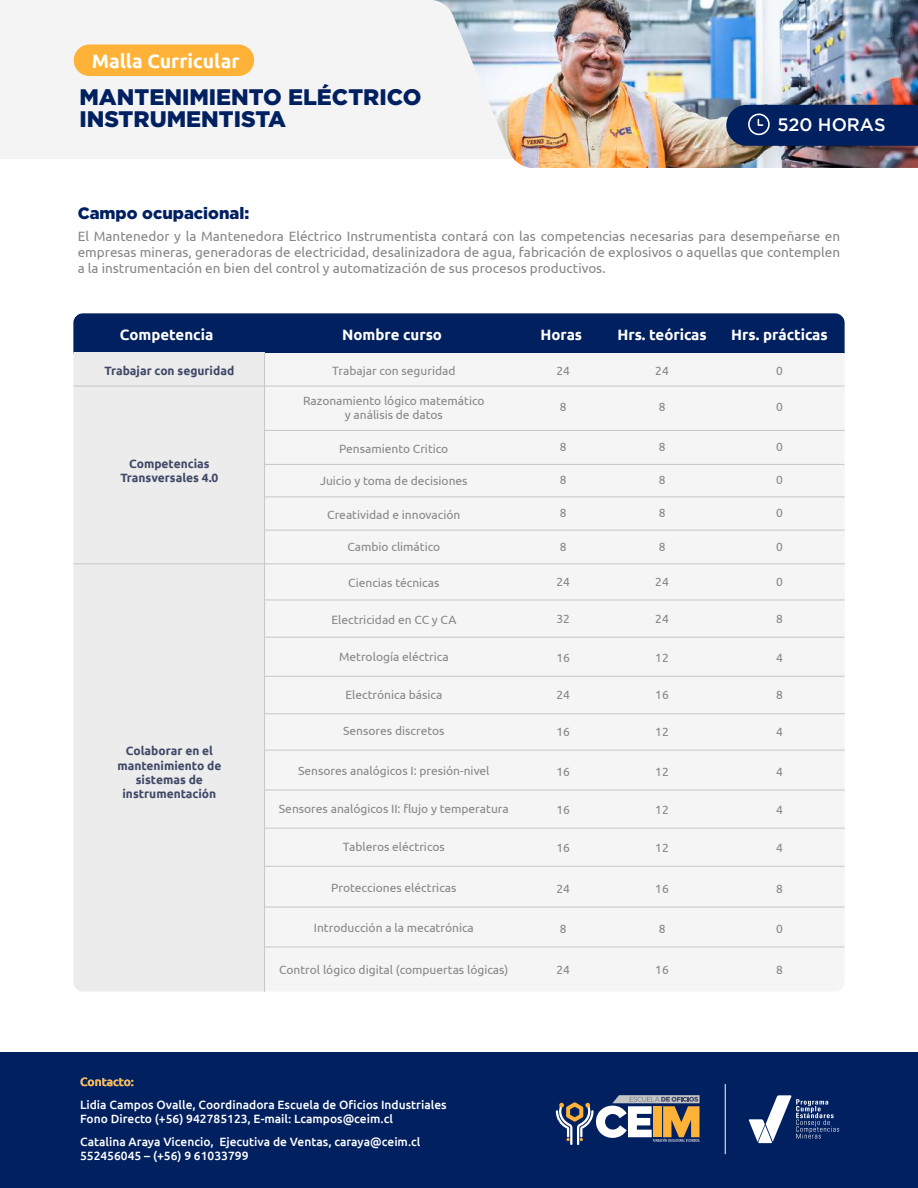
<style>
.page{position:relative;width:918px;height:1188px;background:#fff}
.page>*{position:absolute;margin:0;border:0;box-sizing:border-box;transform-origin:0 0}
.t1{font:900 22.5px/22.5px "Gotham";color:#002060}
.t2{font:700 19.35px "Ubuntu";color:#fff}
.t3{font:500 18px "Gotham";color:#fff}
.t4{font:900 16.5px "Gotham";color:#002060}
.t5{font:700 15px "Ubuntu";color:#fff}
.t6{font:13.5px/16.2px "Ubuntu";color:#868686;text-align:justify}
.t7{font:12px/14.4px "Ubuntu";color:#868686;text-align:center}
.t8{font:500 12px/22.6px "Ubuntu";color:#fff}
.t9{font:700 12px/14.4px "Ubuntu";color:#3f4967;text-align:center}
</style>
<div class="page">
<div style="left:0;top:0;width:874px;height:158px;background:#f4f4f4"></div>
<img style="left:433px;top:0;width:485px;height:168px">
<div style="left:74px;top:45px;width:180px;height:31px;background:#ffb238;border-radius:16px"></div>
<svg style="left:726px;top:105px;width:192px;height:41px;background:#072663"></svg>
<div style="left:0;top:1053px;width:918px;height:135px;background:#002060"></div>
<svg style="left:556px;top:1095px;width:144px;height:50px"></svg>
<svg style="left:749px;top:1095px;width:90px;height:49px"></svg>
<hr style="left:725px;top:1084px;width:1px;height:70px;background:#fff">
<div style="left:73px;top:313px;width:772px;height:41px;background:#002060"></div>
<div style="left:73px;top:353px;width:191px;height:639px;background:#edecec"></div>
<div style="left:265px;top:353px;width:580px;height:638px;background:#f5f5f5"></div>
<hr style="left:73px;top:386px;width:772px;height:1px;background:#c6c6c5">
<hr style="left:264px;top:464px;width:581px;height:1px;background:#c6c6c5">
<hr style="left:264px;top:430px;width:581px;height:1px;background:#c6c6c5">
<hr style="left:264px;top:530px;width:581px;height:1px;background:#c6c6c5">
<hr style="left:264px;top:497px;width:581px;height:1px;background:#c6c6c5">
<hr style="left:264px;top:600px;width:581px;height:1px;background:#c6c6c5">
<hr style="left:264px;top:637px;width:581px;height:1px;background:#c6c6c5">
<hr style="left:264px;top:676px;width:581px;height:1px;background:#c6c6c5">
<hr style="left:264px;top:713px;width:581px;height:1px;background:#c6c6c5">
<hr style="left:264px;top:750px;width:581px;height:1px;background:#c6c6c5">
<hr style="left:264px;top:790px;width:581px;height:1px;background:#c6c6c5">
<hr style="left:264px;top:828px;width:581px;height:1px;background:#c6c6c5">
<hr style="left:264px;top:866px;width:581px;height:1px;background:#c6c6c5">
<hr style="left:264px;top:907px;width:581px;height:1px;background:#c6c6c5">
<hr style="left:264px;top:947px;width:581px;height:1px;background:#c6c6c5">
<hr style="left:264px;top:353px;width:1px;height:639px;background:#c6c6c5">
<hr style="left:73px;top:564px;width:772px;height:1px;background:#c6c6c5">
<h2 class="t2" style="left:92px;top:49px;width:149px">Malla Curricular</h2>
<h1 class="t1" style="left:79px;top:85px;width:343px">MANTENIMIENTO ELÉCTRICO<br>INSTRUMENTISTA</h1>
<h3 class="t3" style="left:778px;top:115px;width:110px">520 HORAS</h3>
<h3 class="t4" style="left:78px;top:203px;width:173px">Campo ocupacional:</h3>
<p class="t6" style="left:78px;top:227px;width:764px">El Mantenedor y la Mantenedora Eléctrico Instrumentista contará con las competencias necesarias para desempeñarse en empresas mineras, generadoras de electricidad, desalinizadora de agua, fabricación de explosivos o aquellas que contemplen a la instrumentación en bien del control y automatización de sus procesos productivos.</p>
<p class="t5" style="left:120px;top:325px;width:95px">Competencia</p>
<p class="t5" style="left:342px;top:325px;width:102px">Nombre curso</p>
<p class="t5" style="left:540px;top:325px;width:43px">Horas</p>
<p class="t5" style="left:617px;top:325px;width:91px">Hrs. teóricas</p>
<p class="t5" style="left:731px;top:325px;width:98px">Hrs. prácticas</p>
<p class="t9" style="left:105px;top:363px;width:131px">Trabajar con seguridad</p>
<p class="t7" style="left:332px;top:363px;width:125px">Trabajar con seguridad</p>
<p class="t7" style="left:556px;top:363px;width:15px">24</p>
<p class="t7" style="left:655px;top:363px;width:15px">24</p>
<p class="t7" style="left:776px;top:363px;width:8px">0</p>
<p class="t7" style="left:560px;top:400px;width:8px">8</p>
<p class="t7" style="left:659px;top:400px;width:8px">8</p>
<p class="t7" style="left:776px;top:400px;width:8px">0</p>
<p class="t7" style="left:560px;top:440px;width:8px">8</p>
<p class="t7" style="left:659px;top:440px;width:8px">8</p>
<p class="t7" style="left:776px;top:440px;width:8px">0</p>
<p class="t7" style="left:560px;top:472px;width:8px">8</p>
<p class="t7" style="left:659px;top:472px;width:8px">8</p>
<p class="t7" style="left:776px;top:472px;width:8px">0</p>
<p class="t7" style="left:560px;top:506px;width:8px">8</p>
<p class="t7" style="left:659px;top:506px;width:8px">8</p>
<p class="t7" style="left:776px;top:506px;width:8px">0</p>
<p class="t7" style="left:560px;top:539px;width:8px">8</p>
<p class="t7" style="left:659px;top:539px;width:8px">8</p>
<p class="t7" style="left:776px;top:539px;width:8px">0</p>
<p class="t7" style="left:303px;top:393px;width:183px">Razonamiento lógico matemático y análisis de datos</p>
<p class="t7" style="left:339px;top:441px;width:111px">Pensamiento Critico</p>
<p class="t9" style="left:120px;top:456px;width:100px">Competencias<br>Transversales 4.0</p>
<p class="t7" style="left:320px;top:474px;width:149px">Juicio y toma de decisiones</p>
<p class="t7" style="left:327px;top:507px;width:135px">Creatividad e innovación</p>
<p class="t7" style="left:347px;top:539px;width:94px">Cambio climático</p>
<p class="t9" style="left:117px;top:744px;width:106px">Colaborar en el mantenimiento de sistemas de instrumentación</p>
<p class="t7" style="left:348px;top:575px;width:93px">Ciencias técnicas</p>
<p class="t7" style="left:556px;top:574px;width:15px">24</p>
<p class="t7" style="left:655px;top:574px;width:15px">24</p>
<p class="t7" style="left:776px;top:574px;width:8px">0</p>
<p class="t7" style="left:331px;top:612px;width:126px">Electricidad en CC y CA</p>
<p class="t7" style="left:556px;top:611px;width:15px">32</p>
<p class="t7" style="left:655px;top:611px;width:15px">24</p>
<p class="t7" style="left:776px;top:611px;width:8px">8</p>
<p class="t7" style="left:339px;top:649px;width:111px">Metrología eléctrica</p>
<p class="t7" style="left:556px;top:650px;width:15px">16</p>
<p class="t7" style="left:655px;top:650px;width:15px">12</p>
<p class="t7" style="left:776px;top:650px;width:8px">4</p>
<p class="t7" style="left:345px;top:687px;width:99px">Electrónica básica</p>
<p class="t7" style="left:556px;top:688px;width:15px">24</p>
<p class="t7" style="left:655px;top:688px;width:15px">16</p>
<p class="t7" style="left:776px;top:688px;width:8px">8</p>
<p class="t7" style="left:343px;top:723px;width:103px">Sensores discretos</p>
<p class="t7" style="left:556px;top:724px;width:15px">16</p>
<p class="t7" style="left:655px;top:724px;width:15px">12</p>
<p class="t7" style="left:776px;top:724px;width:8px">4</p>
<p class="t7" style="left:298px;top:763px;width:193px">Sensores analógicos I: presión-nivel</p>
<p class="t7" style="left:556px;top:764px;width:15px">16</p>
<p class="t7" style="left:655px;top:764px;width:15px">12</p>
<p class="t7" style="left:776px;top:764px;width:8px">4</p>
<p class="t7" style="left:279px;top:801px;width:231px">Sensores analógicos II: flujo y temperatura</p>
<p class="t7" style="left:556px;top:802px;width:15px">16</p>
<p class="t7" style="left:655px;top:802px;width:15px">12</p>
<p class="t7" style="left:776px;top:802px;width:8px">4</p>
<p class="t7" style="left:343px;top:840px;width:104px">Tableros eléctricos</p>
<p class="t7" style="left:556px;top:840px;width:15px">16</p>
<p class="t7" style="left:655px;top:840px;width:15px">12</p>
<p class="t7" style="left:776px;top:840px;width:8px">4</p>
<p class="t7" style="left:331px;top:880px;width:127px">Protecciones eléctricas</p>
<p class="t7" style="left:556px;top:881px;width:15px">24</p>
<p class="t7" style="left:655px;top:881px;width:15px">16</p>
<p class="t7" style="left:776px;top:881px;width:8px">8</p>
<p class="t7" style="left:314px;top:920px;width:162px">Introducción a la mecatrónica</p>
<p class="t7" style="left:560px;top:921px;width:8px">8</p>
<p class="t7" style="left:659px;top:921px;width:8px">8</p>
<p class="t7" style="left:776px;top:921px;width:8px">0</p>
<p class="t7" style="left:279px;top:962px;width:231px">Control lógico digital (compuertas lógicas)</p>
<p class="t7" style="left:556px;top:963px;width:15px">24</p>
<p class="t7" style="left:655px;top:963px;width:15px">16</p>
<p class="t7" style="left:776px;top:963px;width:8px">8</p>
<p class="t8" style="left:80px;top:1070px;width:368px">Contacto:<br>Lidia Campos Ovalle, Coordinadora Escuela de Oficios Industriales</p>
<p class="t8" style="left:80px;top:1107px;width:342px;line-height:23.1px">Fono Directo (+56) 942785123, E-mail: Lcampos@ceim.cl<br>Catalina Araya Vicencio, Ejecutiva de Ventas, caraya@ceim.cl</p>
<p class="t8" style="left:80px;top:1144px;width:170px">552456045 – (+56) 9 61033799</p>
</div>
